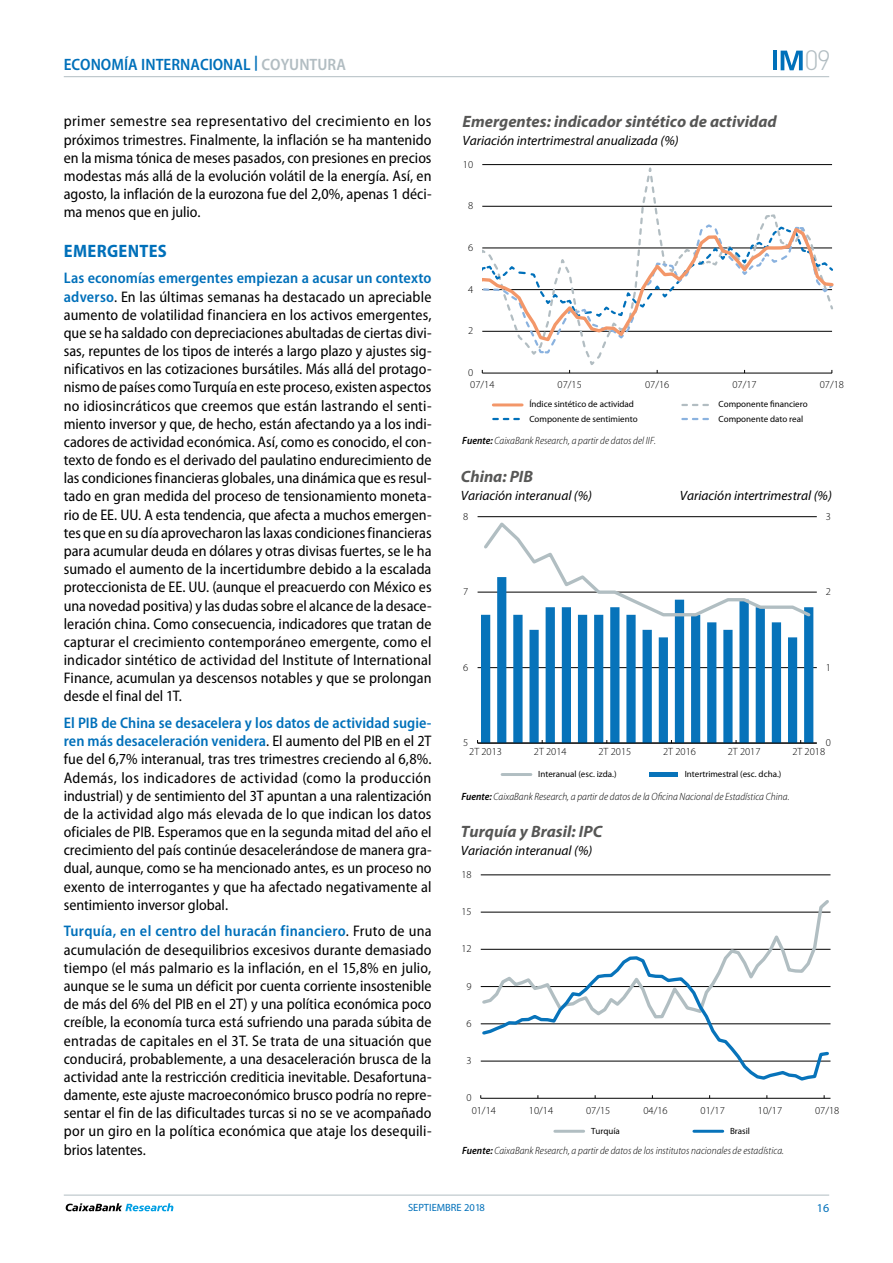
<style>
.page{position:relative;width:893px;height:1263px;background:#fff}
.page>*{position:absolute;margin:0;border:0;box-sizing:border-box;transform-origin:0 0}
.t1{font:300 27.6px "DIN Pro";color:#b2bdc2}
.t2{font:700 semi-condensed 18px "Myriad Pro";letter-spacing:.02em;color:#0070ba}
.t3{font:italic 700 16.5px "Myriad Pro";color:#575756}
.t4{font:600 semi-condensed 16.5px "Myriad Pro";color:#0070ba}
.t5{font:semi-condensed 15.3px/18.1px "Myriad Pro";letter-spacing:.005em;color:#000;text-align:justify}
.t6{font:italic 13.5px "Myriad Pro";color:#000}
.t7{font:12px "Myriad Pro";color:#0070ba}
.t8{font:italic 300 semi-condensed 10.5px "Myriad Pro";color:#000}
.t9{font:300 10.5px "Myriad Pro";color:#000}
.t10{font:10.5px "Myriad Pro";color:#0070ba}
.t11{font:9px "Myriad Pro";color:#000}
.s1{color:#b2bdc2}
.s2{font-weight:600;color:#0070ba}
.s3{font-weight:600}
</style>
<div class="page">
<hr style="left:64px;top:76px;width:765px;height:1px;background:#b2bdc2">
<hr style="left:64px;top:1195px;width:765px;height:1px;background:#b2bdc2">
<svg style="left:66px;top:1203px;width:107px;height:8px"></svg>
<svg style="left:781px;top:51px;width:22px;height:19px"></svg>
<hr style="left:773px;top:51px;width:4px;height:19px;background:#0070ba">
<hr style="left:481px;top:874px;width:349px;height:1px;background:#000">
<hr style="left:481px;top:1098px;width:349px;height:1px;background:#000">
<svg style="left:481px;top:900px;width:350px;height:181px"></svg>
<hr style="left:555px;top:1130px;width:29px;height:3px;background:#b1bec2">
<hr style="left:694px;top:1130px;width:29px;height:3px;background:#0773ba">
<hr style="left:478px;top:667px;width:339px;height:1px;background:#000">
<hr style="left:478px;top:592px;width:339px;height:1px;background:#000">
<hr style="left:478px;top:516px;width:339px;height:1px;background:#000">
<svg style="left:481px;top:619px;width:332px;height:124px;fill:#0773ba"></svg>
<hr style="left:478px;top:743px;width:339px;height:1px;background:#000">
<svg style="left:481px;top:522px;width:332px;height:97px"></svg>
<hr style="left:502px;top:773px;width:29px;height:3px;background:#b1bec2">
<div style="left:649px;top:772px;width:29px;height:5px;background:#0773ba"></div>
<hr style="left:482px;top:373px;width:350px;height:1px;background:#000">
<svg style="left:482px;top:164px;width:352px;height:209px"></svg>
<hr style="left:493px;top:403px;width:29px;height:3px;background:#f39769">
<svg style="left:682px;top:404px;width:27px;height:2px"></svg>
<svg style="left:493px;top:418px;width:27px;height:2px"></svg>
<svg style="left:682px;top:418px;width:27px;height:2px"></svg>
<p class="t4" style="left:64px;top:55px;width:284px">ECONOMÍA INTERNACIONAL <sup>|</sup> <span class="s1">COYUNTURA</span></p>
<p class="t5" style="left:64px;top:112px;width:369px">primer semestre sea representativo del crecimiento en los próximos trimestres. Finalmente, la inflación se ha mantenido en la misma tónica de meses pasados, con presiones en precios modestas más allá de la evolución volátil de la energía. Así, en agosto, la inflación de la eurozona fue del 2,0%, apenas 1 déci&shy;ma menos que en julio.</p>
<p class="t2" style="left:64px;top:241px;width:104px">EMERGENTES</p>
<p class="t5" style="left:64px;top:269px;width:369px"><span class="s2">Las economías emergentes empiezan a acusar un contexto adverso</span>. En las últimas semanas ha destacado un apreciable aumento de volatilidad financiera en los activos emergentes, que se ha saldado con depreciaciones abultadas de ciertas divi&shy;sas, repuntes de los tipos de interés a largo plazo y ajustes sig&shy;nificativos en las cotizaciones bursátiles. Más allá del protago&shy;nismo de países como Turquía en este proceso, existen aspectos no idiosincráticos que creemos que están lastrando el senti&shy;miento inversor y que, de hecho, están afectando ya a los indi&shy;cadores de actividad económica. Así, como es conocido, el con&shy;texto de fondo es el derivado del paulatino endurecimiento de las condiciones financieras globales, una dinámica que es resul&shy;tado en gran medida del proceso de tensionamiento moneta&shy;rio de EE. UU. A esta tendencia, que afecta a muchos emergen&shy;tes que en su día aprovecharon las laxas condiciones financieras para acumular deuda en dólares y otras divisas fuertes, se le ha sumado el aumento de la incertidumbre debido a la escalada proteccionista de EE. UU. (aunque el preacuerdo con México es una novedad positiva) y las dudas sobre el alcance de la desace&shy;leración china. Como consecuencia, indicadores que tratan de capturar el crecimiento contemporáneo emergente, como el indicador sintético de actividad del Institute of International Finance, acumulan ya descensos notables y que se prolongan desde el final del 1T.</p>
<p class="t5" style="left:64px;top:714px;width:369px"><span class="s2">El PIB de China se desacelera y los datos de actividad sugie&shy;ren más desaceleración venidera</span>. El aumento del PIB en el 2T fue del 6,7% interanual, tras tres trimestres creciendo al 6,8%.<br>Además, los indicadores de actividad (como la producción industrial) y de sentimiento del 3T apuntan a una ralentización de la actividad algo más elevada de lo que indican los datos oficiales de PIB. Esperamos que en la segunda mitad del año el crecimiento del país continúe desacelerándose de manera gra&shy;dual, aunque, como se ha mencionado antes, es un proceso no exento de interrogantes y que ha afectado negativamente al sentimiento inversor global.</p>
<p class="t5" style="left:64px;top:923px;width:369px"><span class="s2">Turquía, en el centro del huracán financiero</span>. Fruto de una acumulación de desequilibrios excesivos durante demasiado tiempo (el más palmario es la inflación, en el 15,8% en julio, aunque se le suma un déficit por cuenta corriente insostenible de más del 6% del PIB en el 2T) y una política económica poco creíble, la economía turca está sufriendo una parada súbita de entradas de capitales en el 3T. Se trata de una situación que conducirá, probablemente, a una desaceleración brusca de la actividad ante la restricción crediticia inevitable. Desafortuna&shy;damente, este ajuste macroeconómico brusco podría no repre&shy;sentar el fin de las dificultades turcas si no se ve acompañado por un giro en la política económica que ataje los desequili&shy;brios latentes.</p>
<p class="t3" style="left:462px;top:112px;width:316px">Emergentes: indicador sintético de actividad</p>
<p class="t6" style="left:462px;top:133px;width:218px">Variación intertrimestral anualizada (%)</p>
<p class="t9" style="left:463px;top:158px;width:12px">10</p>
<p class="t9" style="left:468px;top:200px;width:7px">8</p>
<p class="t9" style="left:468px;top:242px;width:7px">6</p>
<p class="t9" style="left:468px;top:283px;width:7px">4</p>
<p class="t9" style="left:468px;top:325px;width:7px">2</p>
<p class="t9" style="left:468px;top:367px;width:7px">0</p>
<h1 class="t1" style="left:804px;top:42px;width:28px">09</h1>
<p class="t9" style="left:470px;top:379px;width:26px">07/14</p>
<p class="t9" style="left:558px;top:379px;width:26px">07/15</p>
<p class="t9" style="left:645px;top:379px;width:26px">07/16</p>
<p class="t9" style="left:732px;top:379px;width:26px">07/17</p>
<p class="t9" style="left:820px;top:379px;width:26px">07/18</p>
<p class="t11" style="left:529px;top:400px;width:106px">Índice sintético de actividad</p>
<p class="t11" style="left:718px;top:400px;width:91px">Componente financiero</p>
<p class="t11" style="left:529px;top:414px;width:110px">Componente de sentimiento</p>
<p class="t11" style="left:718px;top:414px;width:86px">Componente dato real</p>
<p class="t8" style="left:462px;top:435px;width:195px"><span class="s3">Fuente:</span> CaixaBank Research, a partir de datos del IIF.</p>
<p class="t3" style="left:461px;top:467px;width:74px">China: PIB</p>
<p class="t6" style="left:461px;top:488px;width:133px">Variación interanual (%)</p>
<p class="t6" style="left:680px;top:489px;width:154px">Variación intertrimestral (%)</p>
<p class="t9" style="left:463px;top:510px;width:7px">8</p>
<p class="t9" style="left:826px;top:510px;width:7px">3</p>
<p class="t9" style="left:463px;top:586px;width:7px">7</p>
<p class="t9" style="left:826px;top:586px;width:7px">2</p>
<p class="t9" style="left:463px;top:661px;width:7px">6</p>
<p class="t9" style="left:826px;top:661px;width:7px">1</p>
<p class="t9" style="left:826px;top:737px;width:7px">0</p>
<p class="t9" style="left:463px;top:737px;width:7px">5</p>
<p class="t9" style="left:469px;top:745px;width:34px">2T 2013</p>
<p class="t9" style="left:534px;top:745px;width:34px">2T 2014</p>
<p class="t9" style="left:598px;top:745px;width:34px">2T 2015</p>
<p class="t9" style="left:663px;top:745px;width:34px">2T 2016</p>
<p class="t9" style="left:728px;top:745px;width:34px">2T 2017</p>
<p class="t9" style="left:792px;top:745px;width:34px">2T 2018</p>
<p class="t11" style="left:538px;top:769px;width:80px">Interanual (esc. izda.)</p>
<p class="t11" style="left:685px;top:769px;width:98px">Intertrimestral (esc. dcha.)</p>
<p class="t8" style="left:461px;top:790px;width:330px"><span class="s3">Fuente:</span> CaixaBank Research, a partir de datos de la Oficina Nacional de Estadística China.</p>
<p class="t3" style="left:461px;top:822px;width:143px">Turquía y Brasil: IPC</p>
<p class="t6" style="left:461px;top:843px;width:133px">Variación interanual (%)</p>
<p class="t9" style="left:461px;top:868px;width:12px">18</p>
<p class="t9" style="left:461px;top:906px;width:12px">15</p>
<p class="t9" style="left:461px;top:943px;width:12px">12</p>
<p class="t9" style="left:466px;top:980px;width:7px">9</p>
<p class="t9" style="left:466px;top:1017px;width:7px">6</p>
<p class="t9" style="left:466px;top:1055px;width:7px">3</p>
<p class="t9" style="left:466px;top:1092px;width:7px">0</p>
<p class="t9" style="left:472px;top:1104px;width:26px">01/14</p>
<p class="t9" style="left:529px;top:1104px;width:26px">10/14</p>
<p class="t9" style="left:586px;top:1104px;width:26px">07/15</p>
<p class="t9" style="left:643px;top:1104px;width:26px">04/16</p>
<p class="t9" style="left:701px;top:1104px;width:26px">01/17</p>
<p class="t9" style="left:758px;top:1104px;width:26px">10/17</p>
<p class="t9" style="left:815px;top:1104px;width:26px">07/18</p>
<p class="t11" style="left:591px;top:1126px;width:30px">Turquía</p>
<p class="t11" style="left:730px;top:1126px;width:21px">Brasil</p>
<p class="t8" style="left:462px;top:1145px;width:323px"><span class="s3">Fuente:</span> CaixaBank Research, a partir de datos de los institutos nacionales de estadística.</p>
<p class="t10" style="left:408px;top:1202px;width:78px">SEPTIEMBRE 2018</p>
<p class="t7" style="left:817px;top:1202px;width:14px">16</p>
</div>
